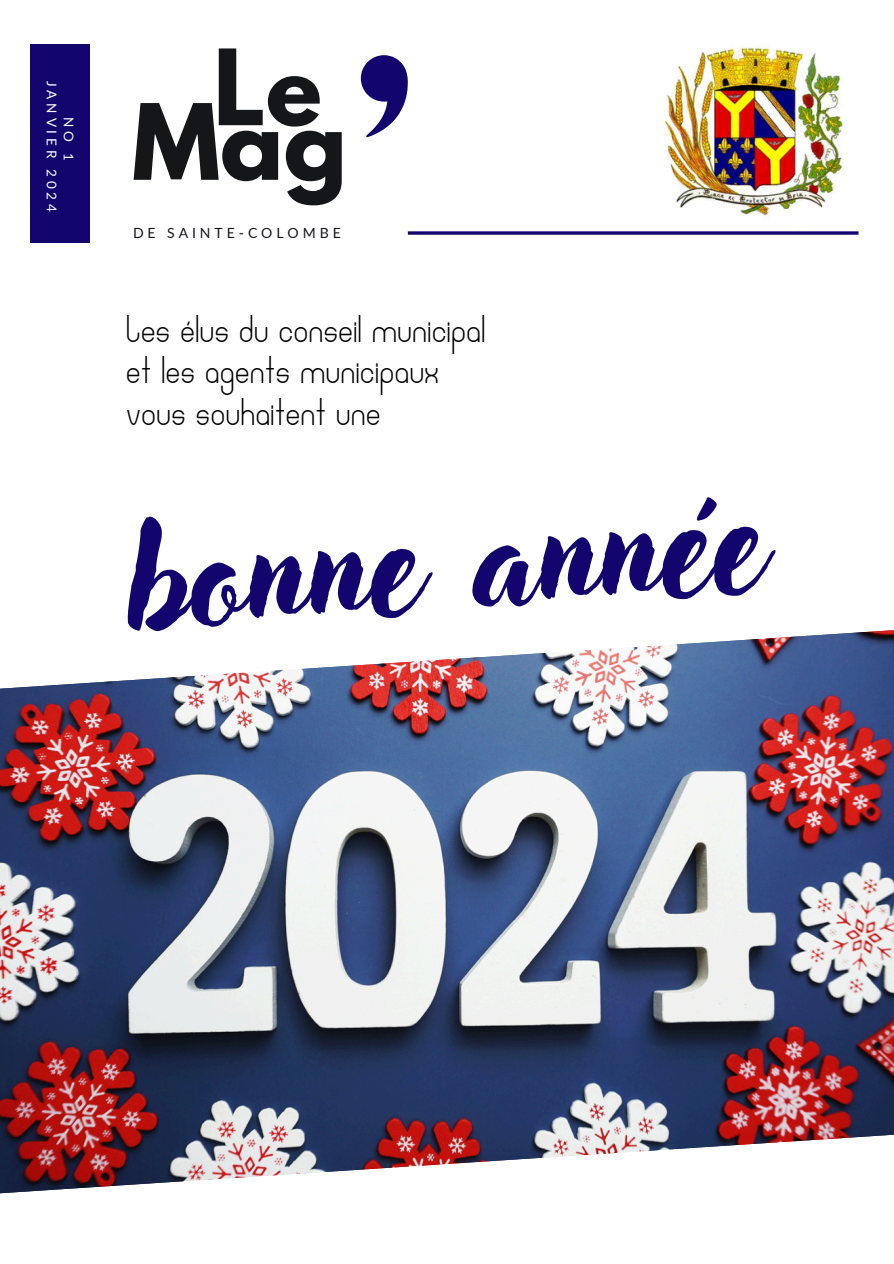
<style>
.page{position:relative;width:894px;height:1264px;background:#fff}
.page>*{position:absolute;margin:0;border:0;box-sizing:border-box;transform-origin:0 0}
.t1{font:146.25px "Adlery Pro";color:#12056e}
.t2{font:700 93px "League Spartan";color:#14161a}
.t3{font:30px/41.7px "Adelina";color:#000}
.t4{font:13.95px "Lato";letter-spacing:.28em;color:#14161a}
.t5{font:13.5px "Lato";letter-spacing:.28em;color:#fff}
</style>
<div class="page">
<img style="left:664px;top:46px;width:179px;height:170px">
<svg style="left:361px;top:55px;width:47px;height:82px"></svg>
<div style="left:31px;top:44px;width:59px;height:199px;background:#12056e"></div>
<svg style="left:408px;top:231px;width:450px;height:4px;background:#362b83"></svg>
<img style="left:0;top:696px;width:893px;height:429px">
<svg style="left:0;top:630px;width:893px;height:66px"></svg>
<svg style="left:0;top:1125px;width:893px;height:69px"></svg>
<p class="t5" style="left:60px;top:81px;width:132px;rotate:90deg">JANVIER 2024</p>
<h2 class="t5" style="left:77px;top:117px;width:45px;rotate:90deg">NO 1</h2>
<p class="t2" style="left:213px;top:41px;width:110px">Le</p>
<p class="t2" style="left:132px;top:96px;width:216px">Mag</p>
<p class="t4" style="left:133px;top:224px;width:209px">DE SAINTE-COLOMBE</p>
<h3 class="t3" style="left:126px;top:310px;width:361px">Les élus du conseil municipal</h3>
<h3 class="t3" style="left:126px;top:352px;width:315px">et les agents municipaux vous souhaitent une</h3>
<h1 class="t1" style="left:122px;top:512px;width:640px;rotate:-4deg">bonne année</h1>
</div>
